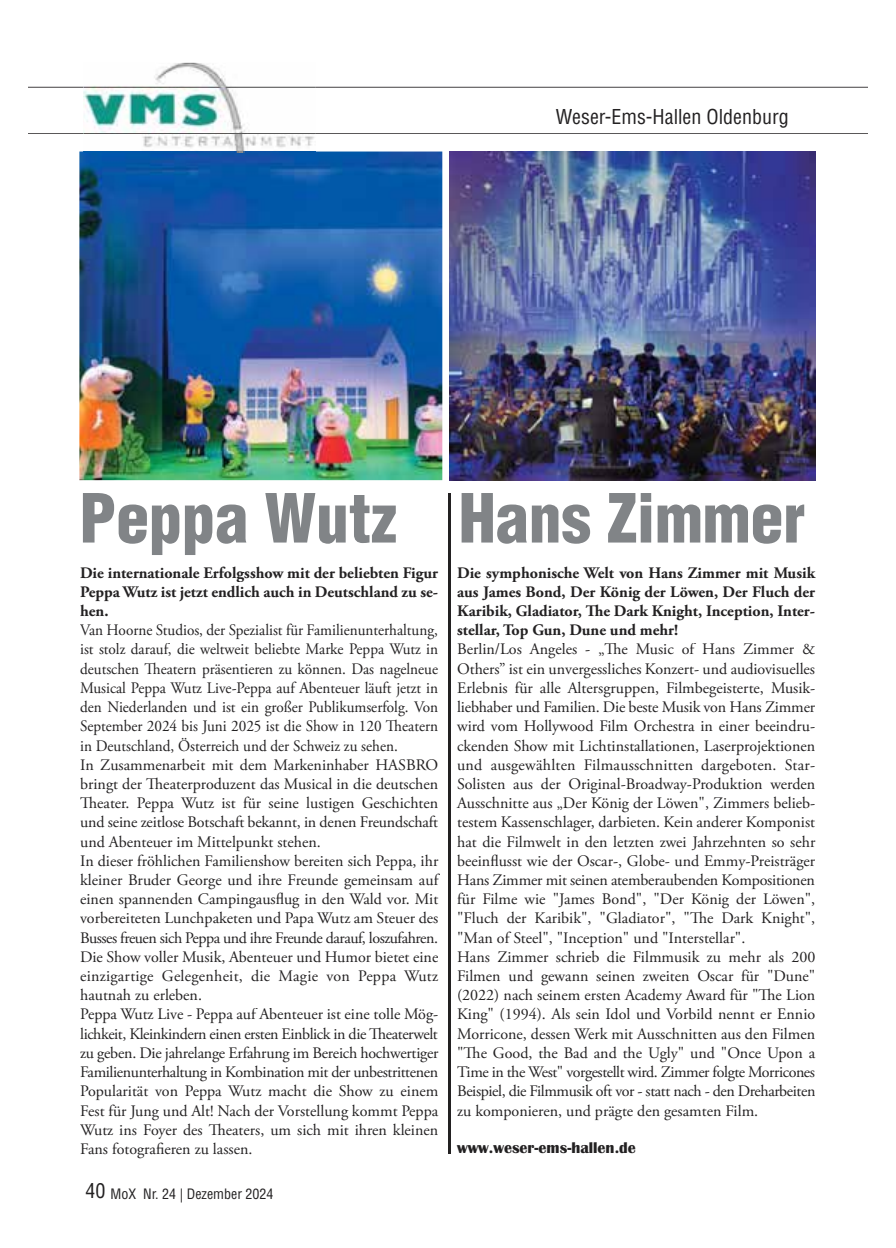
<style>
.page{position:relative;width:896px;height:1248px;background:#fff}
.page>*{position:absolute;margin:0;border:0;box-sizing:border-box;transform-origin:0 0}
.t1{font:900 condensed 66px "Helvetica";color:#818487}
.t2{font:condensed 20px "Helvetica";color:#232122}
.t3{font:16px/19.2px "Adobe Garamond Pro";color:#232122;scale:.95 1}
.t4{font:16px/19.2px "Adobe Garamond Pro";color:#232122}
.t5{font:700 16px "Britannic";color:#232122}
.t6{font:condensed 14px "Helvetica";color:#232122}
.s1{font-weight:700}
.s2{font-size:20px}
</style>
<div class="page">
<hr style="left:316px;top:87px;width:551px;height:1px;background:#232122">
<hr style="left:28px;top:87px;width:55px;height:1px;background:#232122">
<hr style="left:316px;top:133px;width:551px;height:1px;background:#232122">
<hr style="left:28px;top:133px;width:55px;height:1px;background:#232122">
<img style="left:79px;top:151px;width:363px;height:329px">
<img style="left:449px;top:151px;width:366px;height:329px">
<img style="left:83px;top:63px;width:233px;height:89px">
<img style="left:83px;top:133px;width:233px;height:1px">
<img style="left:83px;top:87px;width:233px;height:46px">
<hr style="left:448px;top:493px;width:2px;height:660px;background:#232122">
<p class="t2" style="left:556px;top:109px;width:234px">Weser-Ems-Hallen Oldenburg</p>
<p class="t1" style="left:79px;top:493px;width:727px">Peppa Wutz Hans Zimmer</p>
<p class="t3" style="left:80px;top:564px;width:379px"><span class="s1">Die internationale Erfolgsshow mit der beliebten Figur Peppa Wutz ist jetzt endlich auch in Deutschland zu se&shy;hen.<br></span>Van Hoorne Studios, der Spezialist für Familienunterhaltung, ist stolz darauf, die weltweit beliebte Marke Peppa Wutz in deutschen Theatern präsentieren zu können. Das nagelneue Musical Peppa Wutz Live-Peppa auf Abenteuer läuft jetzt in den Niederlanden und ist ein großer Publikumserfolg. Von September 2024 bis Juni 2025 ist die Show in 120 Theatern in Deutschland, Österreich und der Schweiz zu sehen.<br>In Zusammenarbeit mit dem Markeninhaber HASBRO bringt der Theaterproduzent das Musical in die deutschen Theater. Peppa Wutz ist für seine lustigen Geschichten und seine zeitlose Botschaft bekannt, in denen Freundschaft und Abenteuer im Mittelpunkt stehen.<br>In dieser fröhlichen Familienshow bereiten sich Peppa, ihr kleiner Bruder George und ihre Freunde gemeinsam auf einen spannenden Campingausflug in den Wald vor. Mit vorbereiteten Lunchpaketen und Papa Wutz am Steuer des Busses freuen sich Peppa und ihre Freunde darauf, loszufahren.<br>Die Show voller Musik, Abenteuer und Humor bietet eine einzigartige Gelegenheit, die Magie von Peppa Wutz hautnah zu erleben.<br>Peppa Wutz Live - Peppa auf Abenteuer ist eine tolle Mög&shy;lichkeit, Kleinkindern einen ersten Einblick in die Theaterwelt zu geben. Die jahrelange Erfahrung im Bereich hochwertiger Familienunterhaltung in Kombination mit der unbestrittenen Popularität von Peppa Wutz macht die Show zu einem Fest für Jung und Alt! Nach der Vorstellung kommt Peppa Wutz ins Foyer des Theaters, um sich mit ihren kleinen Fans fotografieren zu lassen.</p>
<p class="t4" style="left:457px;top:564px;width:360px"><span class="s1">Die symphonische Welt von Hans Zimmer mit Musik aus James Bond, Der König der Löwen, Der Fluch der Karibik, Gladiator, The Dark Knight, Inception, Inter&shy;stellar, Top Gun, Dune und mehr!<br></span>Berlin/Los Angeles - „The Music of Hans Zimmer &amp; Others” ist ein unvergessliches Konzert- und audiovisuelles Erlebnis für alle Altersgruppen, Filmbegeisterte, Musik&shy;liebhaber und Familien. Die beste Musik von Hans Zimmer wird vom Hollywood Film Orchestra in einer beeindru&shy;ckenden Show mit Lichtinstallationen, Laserprojektionen und ausgewählten Filmausschnitten dargeboten. Star-Solisten aus der Original-Broadway-Produktion werden Ausschnitte aus „Der König der Löwen", Zimmers belieb&shy;testem Kassenschlager, darbieten. Kein anderer Komponist hat die Filmwelt in den letzten zwei Jahrzehnten so sehr beeinflusst wie der Oscar-, Globe- und Emmy-Preisträger Hans Zimmer mit seinen atemberaubenden Kompositionen für Filme wie "James Bond", "Der König der Löwen", "Fluch der Karibik", "Gladiator", "The Dark Knight", "Man of Steel", "Inception" und "Interstellar".<br>Hans Zimmer schrieb die Filmmusik zu mehr als 200<br>Filmen und gewann seinen zweiten Oscar für "Dune" (2022) nach seinem ersten Academy Award für "The Lion King" (1994). Als sein Idol und Vorbild nennt er Ennio Morricone, dessen Werk mit Ausschnitten aus den Filmen "The Good, the Bad and the Ugly" und "Once Upon a Time in the West" vorgestellt wird. Zimmer folgte Morricones Beispiel, die Filmmusik oft vor - statt nach - den Dreharbeiten zu komponieren, und prägte den gesamten Film.</p>
<p class="t5" style="left:457px;top:1140px;width:180px">www.weser-ems-hallen.de</p>
<p class="t6" style="left:85px;top:1188px;width:190px"><span class="s2">40</span> MoX Nr. 24 | Dezember 2024</p>
</div>
